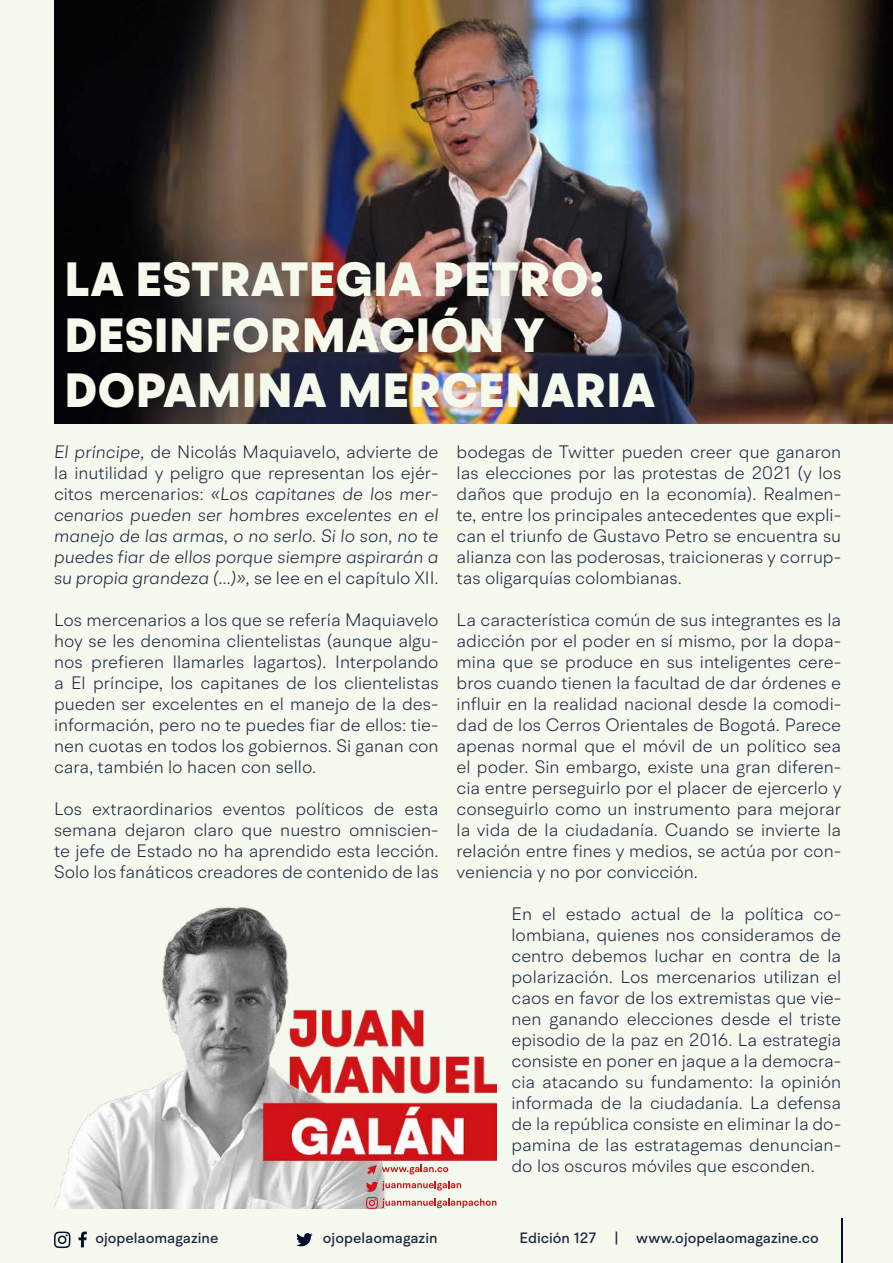
<style>
.page{position:relative;width:893px;height:1263px;background:#f6f9ee}
.page>*{position:absolute;margin:0;border:0;box-sizing:border-box;transform-origin:0 0}
.t1{font:900 48px/55.5px "BR Hendrix";letter-spacing:.01em;color:#f5faed}
.t2{font:300 18px/21px "BR Hendrix";color:#1b2943;text-align:justify}
.t3{font:italic 300 18px/21px "BR Hendrix";color:#1b2943;text-align:justify}
.t4{font:500 15px "BR Hendrix";color:#1b2943}
.s1{font-style:normal}
</style>
<div class="page">
<svg style="left:296px;top:1233px;width:17px;height:13px"></svg>
<svg style="left:79px;top:1231px;width:8px;height:16px"></svg>
<svg style="left:54px;top:1231px;width:17px;height:17px"></svg>
<hr style="left:841px;top:1219px;width:1px;height:44px;background:#000f2b">
<img style="left:54px;top:0;width:839px;height:423px">
<img style="left:54px;top:907px;width:442px;height:302px">
<svg style="left:366px;top:1181px;width:130px;height:28px"></svg>
<svg style="left:367px;top:1165px;width:81px;height:9px"></svg>
<h1 class="t1" style="left:65px;top:253px;width:592px">LA ESTRATEGIA PETRO:<br>DESINFORMACIÓN Y<br>DOPAMINA MERCENARIA</h1>
<p class="t3" style="left:54px;top:441px;width:386px">El príncipe, <span class="s1">de Nicolás Maquiavelo, advierte de la inutilidad y peligro que representan los ejér&shy;citos mercenarios:</span> «Los capitanes de los mer&shy;cenarios pueden ser hombres excelentes en el manejo de las armas, o no serlo. Si lo son, no te puedes fiar de ellos porque siempre aspirarán a su propia grandeza (…)», <span class="s1">se lee en el capítulo XII.</span></p>
<p class="t2" style="left:54px;top:609px;width:386px">Los mercenarios a los que se refería Maquiavelo hoy se les denomina clientelistas (aunque algu&shy;nos prefieren llamarles lagartos). Interpolando a El príncipe, los capitanes de los clientelistas pueden ser excelentes en el manejo de la des&shy;información, pero no te puedes fiar de ellos: tie&shy;nen cuotas en todos los gobiernos. Si ganan con cara, también lo hacen con sello.</p>
<p class="t2" style="left:54px;top:798px;width:386px">Los extraordinarios eventos políticos de esta semana dejaron claro que nuestro omniscien&shy;te jefe de Estado no ha aprendido esta lección.<br>Solo los fanáticos creadores de contenido de las</p>
<p class="t2" style="left:457px;top:441px;width:386px">bodegas de Twitter pueden creer que ganaron las elecciones por las protestas de 2021 (y los daños que produjo en la economía). Realmen&shy;te, entre los principales antecedentes que expli&shy;can el triunfo de Gustavo Petro se encuentra su alianza con las poderosas, traicioneras y corrup&shy;tas oligarquías colombianas.</p>
<p class="t2" style="left:457px;top:609px;width:386px">La característica común de sus integrantes es la adicción por el poder en sí mismo, por la dopa&shy;mina que se produce en sus inteligentes cere&shy;bros cuando tienen la facultad de dar órdenes e influir en la realidad nacional desde la comodi&shy;dad de los Cerros Orientales de Bogotá. Parece apenas normal que el móvil de un político sea el poder. Sin embargo, existe una gran diferen&shy;cia entre perseguirlo por el placer de ejercerlo y conseguirlo como un instrumento para mejorar la vida de la ciudadanía. Cuando se invierte la relación entre fines y medios, se actúa por con&shy;veniencia y no por convicción.</p>
<p class="t2" style="left:511px;top:903px;width:331px">En el estado actual de la política co&shy;lombiana, quienes nos consideramos de centro debemos luchar en contra de la polarización. Los mercenarios utilizan el caos en favor de los extremistas que vie&shy;nen ganando elecciones desde el triste episodio de la paz en 2016. La estrategia consiste en poner en jaque a la democra&shy;cia atacando su fundamento: la opinión informada de la ciudadanía. La defensa de la república consiste en eliminar la do&shy;pamina de las estratagemas denuncian&shy;do los oscuros móviles que esconden.</p>
<p class="t4" style="left:95px;top:1229px;width:125px">ojopelaomagazine</p>
<p class="t4" style="left:323px;top:1229px;width:116px">ojopelaomagazin</p>
<p class="t4" style="left:520px;top:1229px;width:301px">Edición 127 | www.ojopelaomagazine.co</p>
</div>
